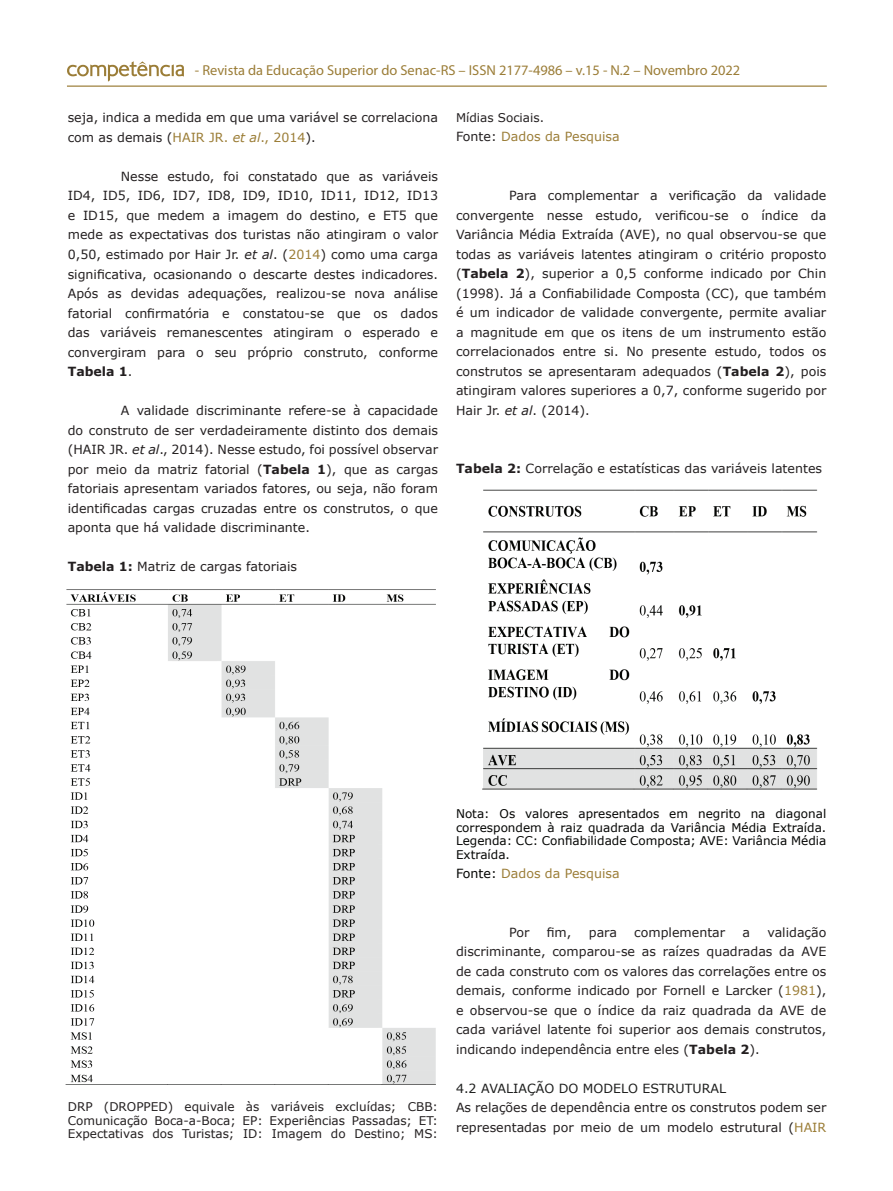
<style>
.page{position:relative;width:893px;height:1191px;background:#fff}
.page>*{position:absolute;margin:0;border:0;box-sizing:border-box;transform-origin:0 0}
.t1{font:14.4px "Myriad Pro";color:#9b7d37}
.t2{font:12.6px/19.5px "Verdana";color:#231f20;text-align:justify}
.t3{font:12.6px "Verdana";color:#9b7d37}
.t4{font:12.6px "Verdana";color:#1e1f1e}
.t5{font:12px/13.5px "Verdana";color:#040503;text-align:justify}
.t6{font:12px/13.5px "Verdana";color:#231f20;text-align:justify}
.s1{color:#9b7d36}
.s2{font-style:italic;color:#9b7d36}
.s3{font-style:italic}
.s4{font-weight:700}
.s5{color:#231f20}
.s6{color:#040503}
</style>
<div class="page">
<hr style="left:67px;top:85px;width:760px;height:2px;background:#9b7d37">
<svg style="left:67px;top:61px;width:117px;height:20px"></svg>
<img style="left:65px;top:589px;width:371px;height:496px">
<img style="left:482px;top:489px;width:336px;height:301px">
<p class="t1" style="left:195px;top:61px;width:547px">- Revista da Educação Superior do Senac-RS – ISSN 2177-4986 – v.15 - N.2 – Novembro 2022</p>
<p class="t2" style="left:68px;top:108px;width:372px">seja, indica a medida em que uma variável se correlaciona com as demais (<span class="s1">HAIR JR.</span> <span class="s2">et al</span><span class="s1">., 2014</span>).</p>
<p class="t2" style="left:68px;top:166px;width:372px;text-indent:53px">Nesse estudo, foi constatado que as variáveis ID4, ID5, ID6, ID7, ID8, ID9, ID10, ID11, ID12, ID13 e ID15, que medem a imagem do destino, e ET5 que mede as expectativas dos turistas não atingiram o valor 0,50, estimado por Hair Jr. <span class="s3">et al</span>. (<span class="s1">2014</span>) como uma carga significativa, ocasionando o descarte destes indicadores.<br>Após as devidas adequações, realizou-se nova análise fatorial confirmatória e constatou-se que os dados das variáveis remanescentes atingiram o esperado e convergiram para o seu próprio construto, conforme <span class="s4">Tabela 1</span>.</p>
<p class="t2" style="left:68px;top:400px;width:372px;text-indent:53px">A validade discriminante refere-se à capacidade do construto de ser verdadeiramente distinto dos demais (HAIR JR. <span class="s3">et al</span>., 2014). Nesse estudo, foi possível observar por meio da matriz fatorial (<span class="s4">Tabela 1</span>), que as cargas fatoriais apresentam variados fatores, ou seja, não foram identificadas cargas cruzadas entre os construtos, o que aponta que há validade discriminante.</p>
<p class="t2" style="left:68px;top:556px;width:231px"><span class="s4">Tabela 1:</span> Matriz de cargas fatoriais</p>
<p class="t6" style="left:456px;top:111px;width:90px">Mídias Sociais.</p>
<p class="t3" style="left:456px;top:128px;width:165px"><span class="s5">Fonte:</span> Dados da Pesquisa</p>
<p class="t2" style="left:456px;top:185px;width:372px;text-indent:53px">Para complementar a verificação da validade convergente nesse estudo, verificou-se o índice da Variância Média Extraída (AVE), no qual observou-se que todas as variáveis latentes atingiram o critério proposto (<span class="s4">Tabela 2</span>), superior a 0,5 conforme indicado por Chin (1998). Já a Confiabilidade Composta (CC), que também é um indicador de validade convergente, permite avaliar a magnitude em que os itens de um instrumento estão correlacionados entre si. No presente estudo, todos os construtos se apresentaram adequados (<span class="s4">Tabela 2</span>), pois atingiram valores superiores a 0,7, conforme sugerido por Hair Jr. <span class="s3">et al</span>. (2014).</p>
<p class="t2" style="left:456px;top:459px;width:368px"><span class="s4">Tabela 2:</span> Correlação e estatísticas das variáveis latentes</p>
<p class="t6" style="left:68px;top:1100px;width:372px">DRP (DROPPED) equivale às variáveis excluídas; CBB:<br>Comunicação Boca-a-Boca; EP: Experiências Passadas; ET:<br>Expectativas dos Turistas; ID: Imagem do Destino; MS:</p>
<p class="t5" style="left:456px;top:807px;width:372px">Nota: Os valores apresentados em negrito na diagonal correspondem à raiz quadrada da Variância Média Extraída.<br>Legenda: CC: Confiabilidade Composta; AVE: Variância Média Extraída.</p>
<p class="t3" style="left:456px;top:865px;width:165px"><span class="s6">Fonte:</span> Dados da Pesquisa</p>
<p class="t2" style="left:456px;top:922px;width:372px;text-indent:311px">validação discriminante, comparou-se as raízes quadradas da AVE de cada construto com os valores das correlações entre os demais, conforme indicado por Fornell e Larcker (<span class="s1">1981</span>), e observou-se que o índice da raiz quadrada da AVE de cada variável latente foi superior aos demais construtos, indicando independência entre eles (<span class="s4">Tabela 2</span>).</p>
<p class="t4" style="left:456px;top:1079px;width:272px">4.2 AVALIAÇÃO DO MODELO ESTRUTURAL</p>
<p class="t2" style="left:456px;top:1097px;width:372px">As relações de dependência entre os construtos podem ser representadas por meio de um modelo estrutural (<span class="s1">HAIR</span></p>
<p class="t2" style="left:509px;top:922px;width:22px">Por</p>
<p class="t2" style="left:547px;top:922px;width:26px">fim,</p>
<p class="t2" style="left:589px;top:922px;width:30px">para</p>
<p class="t2" style="left:634px;top:922px;width:92px">complementar</p>
<p class="t2" style="left:743px;top:922px;width:9px">a</p>
</div>
